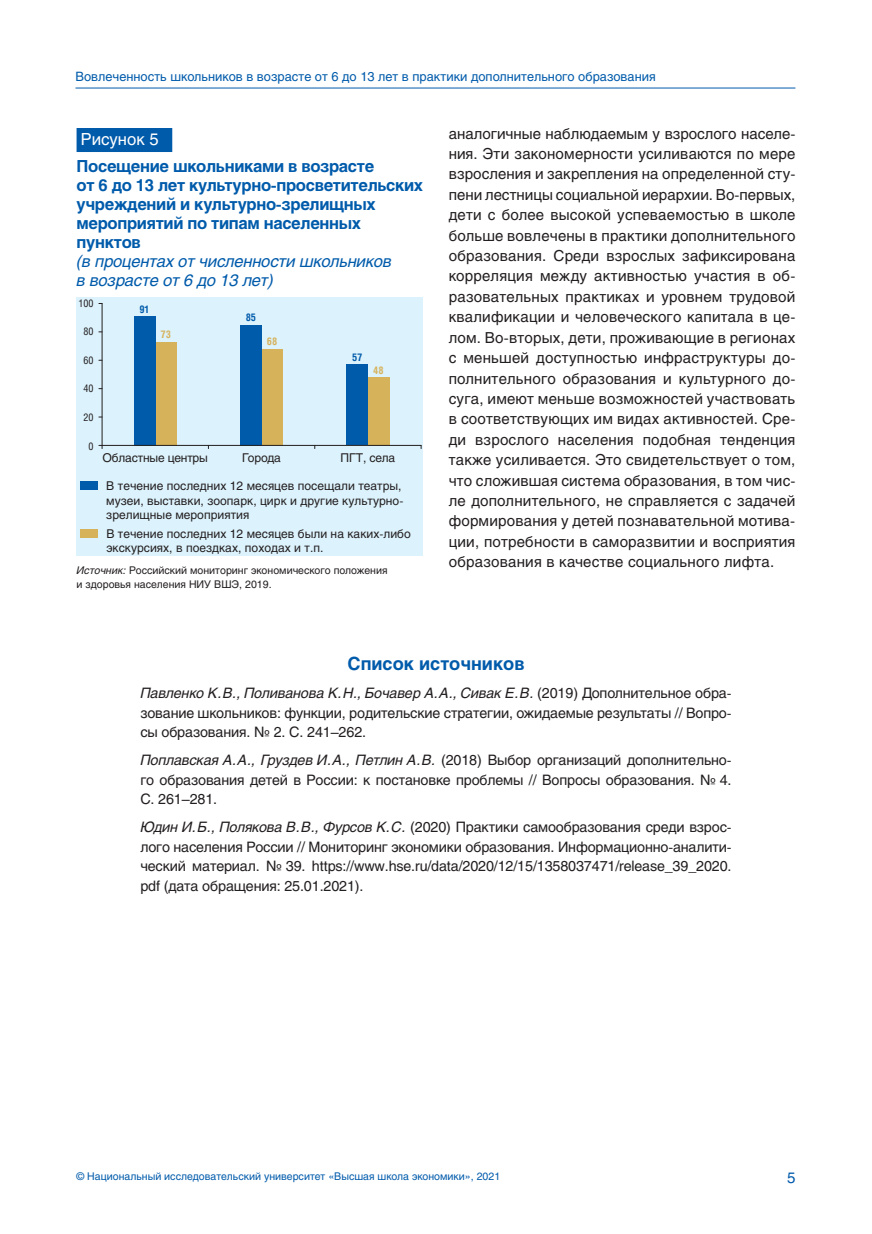
<style>
.page{position:relative;width:872px;height:1234px;background:#fff}
.page>*{position:absolute;margin:0;border:0;box-sizing:border-box;transform-origin:0 0}
.t1{font:700 18px "Helios";color:#015bab}
.t2{font:700 16.5px/18.9px "Helios";letter-spacing:-.02em;color:#015bab}
.t3{font:italic 16.5px/18.9px "Helios";letter-spacing:-.01em;color:#015bab}
.t4{font:16.5px "Helios";color:#fff}
.t5{font:15px/20.4px "Helios";letter-spacing:.015em;color:#231f20;text-align:justify}
.t6{font:15px "Helios";color:#015bab}
.t7{font:14.25px/19.5px "Helios";letter-spacing:-.01em;color:#231f20;text-align:justify}
.t8{font:12.75px "Helios";color:#015bab}
.t9{font:12px/14.4px "Helios";color:#231f20}
.t10{font:10.5px/13.5px "Helios";color:#231f20}
.t11{font:10.5px "Helios";color:#015bab}
.t12{font:10.5px "Helios Cond";color:#231f20}
.t13{font:700 10.5px "Helios Cond";color:#015bab}
.t14{font:700 10.5px "Helios Cond";color:#d6b25b}
.s1{font-style:italic}
</style>
<div class="page">
<hr style="left:75px;top:88px;width:720px;height:1px;background:#015bab">
<div style="left:77px;top:128px;width:95px;height:24px;background:#015bab"></div>
<div style="left:77px;top:297px;width:346px;height:258px;background:#dcf2fc"></div>
<div style="left:81px;top:529px;width:17px;height:8px;background:#d6b25b"></div>
<div style="left:81px;top:481px;width:17px;height:9px;background:#015bab"></div>
<div style="left:368px;top:377px;width:21px;height:68px;background:#d6b25b"></div>
<div style="left:347px;top:364px;width:21px;height:81px;background:#015bab"></div>
<div style="left:261px;top:349px;width:22px;height:96px;background:#d6b25b"></div>
<div style="left:240px;top:325px;width:21px;height:120px;background:#015bab"></div>
<div style="left:155px;top:342px;width:21px;height:103px;background:#d6b25b"></div>
<div style="left:134px;top:316px;width:21px;height:129px;background:#015bab"></div>
<hr style="left:102px;top:445px;width:319px;height:1px;background:#231f20">
<hr style="left:102px;top:303px;width:1px;height:142px;background:#231f20">
<p class="t8" style="left:75px;top:68px;width:582px">Вовлеченность школьников в возрасте от 6 до 13 лет в практики дополнительного образования</p>
<p class="t4" style="left:81px;top:129px;width:79px">Рисунок 5</p>
<p class="t2" style="left:77px;top:157px;width:348px">Посещение школьниками в возрасте<br>от 6 до 13 лет культурно-просветительских учреждений и культурно-зрелищных мероприятий по типам населенных пунктов</p>
<p class="t3" style="left:77px;top:251px;width:317px">(в процентах от численности школьников в возрасте от 6 до 13 лет)</p>
<p class="t12" style="left:78px;top:297px;width:17px">100</p>
<p class="t12" style="left:83px;top:325px;width:12px">80</p>
<p class="t12" style="left:83px;top:353px;width:12px">60</p>
<p class="t12" style="left:83px;top:382px;width:12px">40</p>
<p class="t12" style="left:83px;top:410px;width:12px">20</p>
<p class="t12" style="left:89px;top:439px;width:7px">0</p>
<p class="t13" style="left:139px;top:302px;width:12px">91</p>
<p class="t14" style="left:161px;top:327px;width:12px">73</p>
<p class="t13" style="left:246px;top:310px;width:12px">85</p>
<p class="t14" style="left:267px;top:334px;width:12px">68</p>
<p class="t9" style="left:103px;top:450px;width:107px">Областные центры</p>
<p class="t9" style="left:242px;top:450px;width:40px">Города</p>
<p class="t13" style="left:352px;top:350px;width:12px">57</p>
<p class="t14" style="left:373px;top:363px;width:12px">48</p>
<p class="t9" style="left:340px;top:450px;width:56px">ПГТ, села</p>
<p class="t9" style="left:106px;top:478px;width:299px">В течение последних 12 месяцев посещали театры, музеи, выставки, зоопарк, цирк и другие культурно&shy;зрелищные мероприятия</p>
<p class="t9" style="left:106px;top:526px;width:306px">В течение последних 12 месяцев были на каких-либо экскурсиях, в поездках, походах и т.п.</p>
<p class="t10" style="left:77px;top:563px;width:312px"><span class="s1">Источник:</span> Российский мониторинг экономического положения и здоровья населения НИУ ВШЭ, 2019.</p>
<p class="t5" style="left:449px;top:122px;width:348px">аналогичные наблюдаемым у взрослого населе&shy;ния. Эти закономерности усиливаются по мере взросления и закрепления на определенной сту&shy;пени лестницы социальной иерархии. Во-первых, дети с более высокой успеваемостью в школе больше вовлечены в практики дополнительного образования. Среди взрослых зафиксирована корреляция между активностью участия в об&shy;разовательных практиках и уровнем трудовой квалификации и человеческого капитала в це&shy;лом. Во-вторых, дети, проживающие в регионах с меньшей доступностью инфраструктуры до&shy;полнительного образования и культурного до&shy;суга, имеют меньше возможностей участвовать в соответствующих им видах активностей. Сре&shy;ди взрослого населения подобная тенденция также усиливается. Это свидетельствует о том, что сложившая система образования, в том чис&shy;ле дополнительного, не справляется с задачей формирования у детей познавательной мотива&shy;ции, потребности в саморазвитии и восприятия образования в качестве социального лифта.</p>
<p class="t1" style="left:347px;top:652px;width:178px">Список источников</p>
<p class="t7" style="left:140px;top:682px;width:593px"><span class="s1">Павленко К.В., Поливанова К.Н., Бочавер А.А., Сивак Е.В.</span> (2019) Дополнительное обра&shy;зование школьников: функции, родительские стратегии, ожидаемые результаты // Вопро&shy;сы образования. № 2. С. 241–262.</p>
<p class="t7" style="left:140px;top:749px;width:593px"><span class="s1">Поплавская А.А., Груздев И.А., Петлин А.В.</span> (2018) Выбор организаций дополнительно&shy;го образования детей в России: к постановке проблемы // Вопросы образования. № 4.<br>С. 261–281.</p>
<p class="t7" style="left:140px;top:816px;width:593px"><span class="s1">Юдин И.Б., Полякова В.В., Фурсов К.С.</span> (2020) Практики самообразования среди взрос&shy;лого населения России // Мониторинг экономики образования. Информационно-аналити&shy;ческий материал. № 39. https://www.hse.ru/data/2020/12/15/1358037471/release_39_2020. pdf (дата обращения: 25.01.2021).</p>
<p class="t11" style="left:77px;top:1168px;width:425px">© Национальный исследовательский университет «Высшая школа экономики», 2021</p>
<p class="t6" style="left:787px;top:1167px;width:10px">5</p>
</div>
